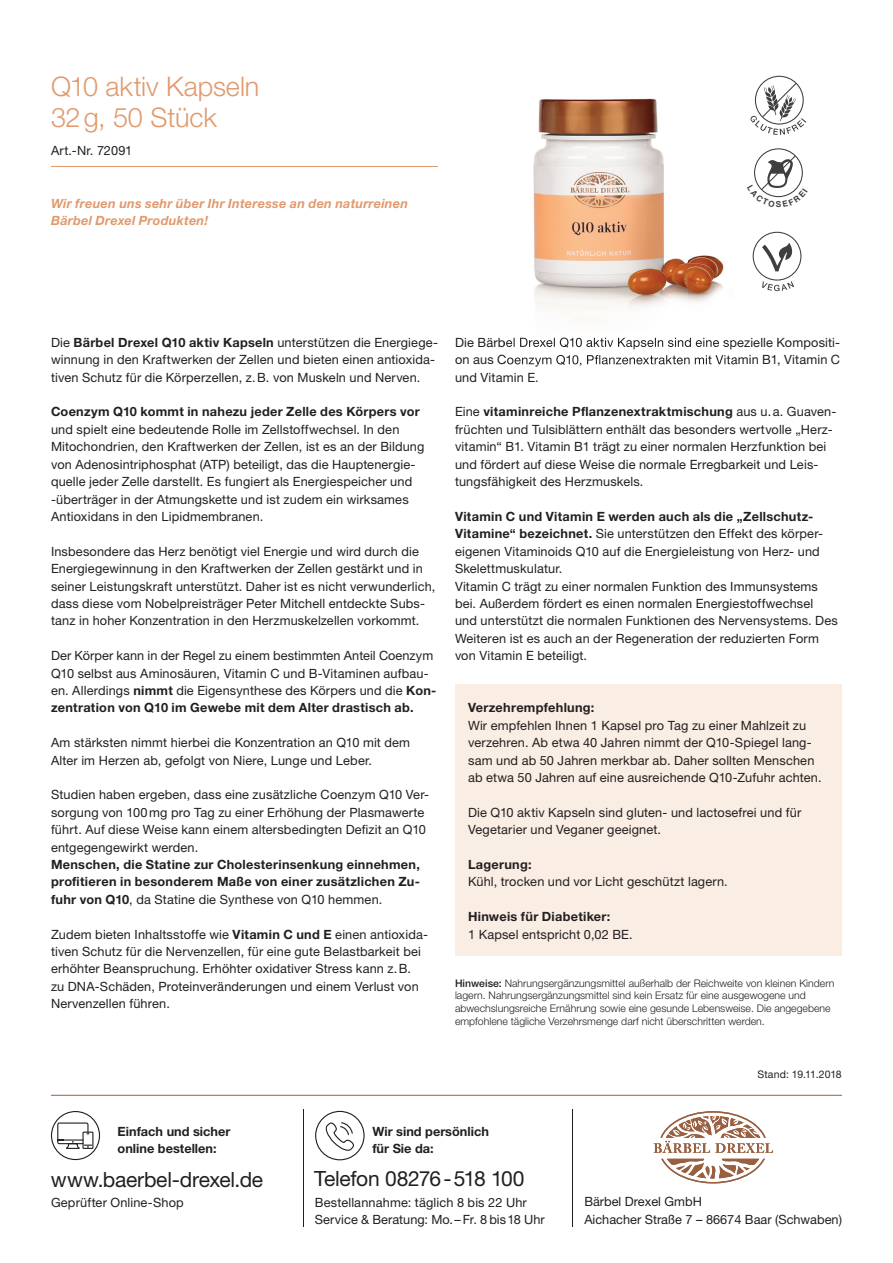
<style>
.page{position:relative;width:893px;height:1263px;background:#fff}
.page>*{position:absolute;margin:0;border:0;box-sizing:border-box;transform-origin:0 0}
.t1{font:300 27px/31px "Helvetica Neue LT Pro";letter-spacing:-.005em;color:#e1996d}
.t2{font:21px "Helvetica Neue LT Pro";letter-spacing:-.015em;color:#231f20}
.t3{font:12.75px/17.4px "Helvetica Neue LT Pro";letter-spacing:.01em;color:#231f20}
.t4{font:700 12.75px/17.4px "Helvetica Neue LT Pro";letter-spacing:.02em;color:#231f20;text-align:justify}
.t5{font:italic 700 12.75px/17.4px "Helvetica Neue LT Pro";letter-spacing:.015em;color:#e1996d}
.t6{font:700 12.75px/17.4px "Helvetica Neue LT Pro";color:#231f20}
.t7{font:300 10.5px/12.6px "Helvetica Neue LT Pro";color:#231f20}
.t8{font:10.5px "Helvetica Neue LT Pro";letter-spacing:.005em;color:#231f20}
.t9{font:700 8.25px "Helvetica";color:#3e3e3f}
.s1{font-weight:700}
.s2{font-weight:400}
.s3{font-weight:500}
</style>
<div class="page">
<div style="left:315px;top:1111px;width:50px;height:49px;border:1px solid #231f20;border-radius:50%"></div>
<svg style="left:325px;top:1122px;width:29px;height:29px"></svg>
<div style="left:51px;top:1111px;width:49px;height:49px;border:1px solid #231f20;border-radius:50%"></div>
<svg style="left:57px;top:1122px;width:37px;height:27px"></svg>
<hr style="left:303px;top:1109px;width:1px;height:117px;background:#231f20">
<hr style="left:572px;top:1109px;width:1px;height:117px;background:#231f20">
<hr style="left:51px;top:1095px;width:791px;height:1px;background:#996040">
<svg style="left:654px;top:1111px;width:119px;height:72px"></svg>
<hr style="left:51px;top:166px;width:387px;height:1px;background:#e1996d">
<svg style="left:753px;top:232px;width:48px;height:59px"></svg>
<svg style="left:750px;top:76px;width:56px;height:59px"></svg>
<div style="left:455px;top:684px;width:387px;height:272px;background:#faede3"></div>
<img style="left:505px;top:98px;width:228px;height:266px">
<img style="left:505px;top:338px;width:228px;height:11px">
<svg style="left:754px;top:148px;width:49px;height:50px"></svg>
<h1 class="t1" style="left:51px;top:70px;width:210px">Q10 aktiv Kapseln<br>32 g, 50 Stück</h1>
<p class="t3" style="left:51px;top:142px;width:83px">Art.-Nr. 72091</p>
<p class="t5" style="left:51px;top:194px;width:358px">Wir freuen uns sehr über Ihr Interesse an den naturreinen<br>Bärbel Drexel Produkten!</p>
<p class="t9" style="left:776px;top:200px;width:7px">S</p>
<p class="t3" style="left:51px;top:333px;width:388px">Die <span class="s1">Bärbel Drexel Q10 aktiv Kapseln</span> unterstützen die Energiege&shy;winnung in den Kraftwerken der Zellen und bieten einen antioxida&shy;tiven Schutz für die Körperzellen, z. B. von Muskeln und Nerven.</p>
<p class="t4" style="left:51px;top:403px;width:370px">Coenzym Q10 kommt in nahezu jeder Zelle des Körpers vor</p>
<p class="t3" style="left:51px;top:420px;width:375px">und spielt eine bedeutende Rolle im Zellstoffwechsel. In den Mitochondrien, den Kraftwerken der Zellen, ist es an der Bildung von Adenosintriphosphat (ATP) beteiligt, das die Hauptenergie&shy;quelle jeder Zelle darstellt. Es fungiert als Energiespeicher und -überträger in der Atmungskette und ist zudem ein wirksames Antioxidans in den Lipidmembranen.</p>
<p class="t3" style="left:51px;top:542px;width:386px">Insbesondere das Herz benötigt viel Energie und wird durch die Energiegewinnung in den Kraftwerken der Zellen gestärkt und in seiner Leistungskraft unterstützt. Daher ist es nicht verwunderlich, dass diese vom Nobelpreisträger Peter Mitchell entdeckte Subs&shy;tanz in hoher Konzentration in den Herzmuskelzellen vorkommt.</p>
<p class="t3" style="left:51px;top:647px;width:387px">Der Körper kann in der Regel zu einem bestimmten Anteil Coenzym Q10 selbst aus Aminosäuren, Vitamin C und B-Vitaminen aufbau&shy;en. Allerdings <span class="s1">nimmt</span> die Eigensynthese des Körpers und die <span class="s1">Kon&shy;zentration von Q10 im Gewebe mit dem Alter drastisch ab.</span></p>
<p class="t3" style="left:51px;top:734px;width:361px">Am stärksten nimmt hierbei die Konzentration an Q10 mit dem<br>Alter im Herzen ab, gefolgt von Niere, Lunge und Leber.</p>
<p class="t3" style="left:51px;top:786px;width:380px">Studien haben ergeben, dass eine zusätzliche Coenzym Q10 Ver&shy;sorgung von 100 mg pro Tag zu einer Erhöhung der Plasmawerte führt. Auf diese Weise kann einem altersbedingten Defizit an Q10 entgegengewirkt werden.</p>
<p class="t4" style="left:51px;top:855px;width:370px">Menschen, die Statine zur Cholesterinsenkung einnehmen, profitieren in besonderem Maße von einer zusätzlichen Zu&shy;fuhr von Q10<span class="s2">, da Statine die Synthese von Q10 hemmen.</span></p>
<p class="t3" style="left:51px;top:925px;width:378px">Zudem bieten Inhaltsstoffe wie <span class="s1">Vitamin C und E</span> einen antioxida&shy;tiven Schutz für die Nervenzellen, für eine gute Belastbarkeit bei erhöhter Beanspruchung. Erhöhter oxidativer Stress kann z. B.<br>zu DNA-Schäden, Proteinveränderungen und einem Verlust von Nervenzellen führen.</p>
<p class="t3" style="left:455px;top:368px;width:85px">und Vitamin E.</p>
<p class="t3" style="left:455px;top:403px;width:383px">Eine <span class="s1">vitaminreiche Pflanzenextraktmischung</span> aus u. a. Guaven&shy;früchten und Tulsiblättern enthält das besonders wertvolle „Herz&shy;vitamin“ B1. Vitamin B1 trägt zu einer normalen Herzfunktion bei und fördert auf diese Weise die normale Erregbarkeit und Leis&shy;tungsfähigkeit des Herzmuskels.</p>
<p class="t3" style="left:455px;top:507px;width:384px"><span class="s1">Vitamin C und Vitamin E werden auch als die „Zellschutz-Vitamine“ bezeichnet.</span> Sie unterstützen den Effekt des körper&shy;eigenen Vitaminoids Q10 auf die Energieleistung von Herz- und Skelettmuskulatur.<br>Vitamin C trägt zu einer normalen Funktion des Immunsystems bei. Außerdem fördert es einen normalen Energiestoffwechsel und unterstützt die normalen Funktionen des Nervensystems. Des Weiteren ist es auch an der Regeneration der reduzierten Form von Vitamin E beteiligt.</p>
<p class="t4" style="left:468px;top:699px;width:128px">Verzehrempfehlung:</p>
<p class="t3" style="left:468px;top:716px;width:355px">Wir empfehlen Ihnen 1 Kapsel pro Tag zu einer Mahlzeit zu verzehren. Ab etwa 40 Jahren nimmt der Q10-Spiegel lang&shy;sam und ab 50 Jahren merkbar ab. Daher sollten Menschen ab etwa 50 Jahren auf eine ausreichende Q10-Zufuhr achten.</p>
<p class="t3" style="left:468px;top:803px;width:335px">Die Q10 aktiv Kapseln sind gluten- und lactosefrei und für<br>Vegetarier und Veganer geeignet.</p>
<p class="t4" style="left:468px;top:855px;width:65px">Lagerung:</p>
<p class="t3" style="left:468px;top:873px;width:261px">Kühl, trocken und vor Licht geschützt lagern.</p>
<p class="t4" style="left:468px;top:908px;width:144px">Hinweis für Diabetiker:</p>
<p class="t3" style="left:468px;top:925px;width:166px">1 Kapsel entspricht 0,02 BE.</p>
<p class="t7" style="left:455px;top:976px;width:381px"><span class="s3">Hinweise:</span> Nahrungsergänzungsmittel außerhalb der Reichweite von kleinen Kindern lagern. Nahrungsergänzungsmittel sind kein Ersatz für eine ausgewogene und abwechslungsreiche Ernährung sowie eine gesunde Lebensweise. Die angegebene empfohlene tägliche Verzehrsmenge darf nicht überschritten werden.</p>
<p class="t8" style="left:757px;top:1067px;width:86px">Stand: 19.11.2018</p>
<p class="t6" style="left:118px;top:1122px;width:114px">Einfach und sicher online bestellen:</p>
<p class="t6" style="left:372px;top:1122px;width:118px">Wir sind persönlich für Sie da:</p>
<h2 class="t2" style="left:314px;top:1165px;width:212px">Telefon 08276 - 518 100</h2>
<p class="t3" style="left:315px;top:1193px;width:231px">Bestellannahme: täglich 8 bis 22 Uhr<br>Service &amp; Beratung: Mo. – Fr. 8 bis 18 Uhr</p>
<h2 class="t2" style="left:51px;top:1166px;width:214px">www.baerbel-drexel.de</h2>
<p class="t3" style="left:51px;top:1193px;width:134px">Geprüfter Online-Shop</p>
<p class="t3" style="left:584px;top:1193px;width:259px">Bärbel Drexel GmbH<br>Aichacher Straße 7 – 86674 Baar (Schwaben)</p>
</div>
